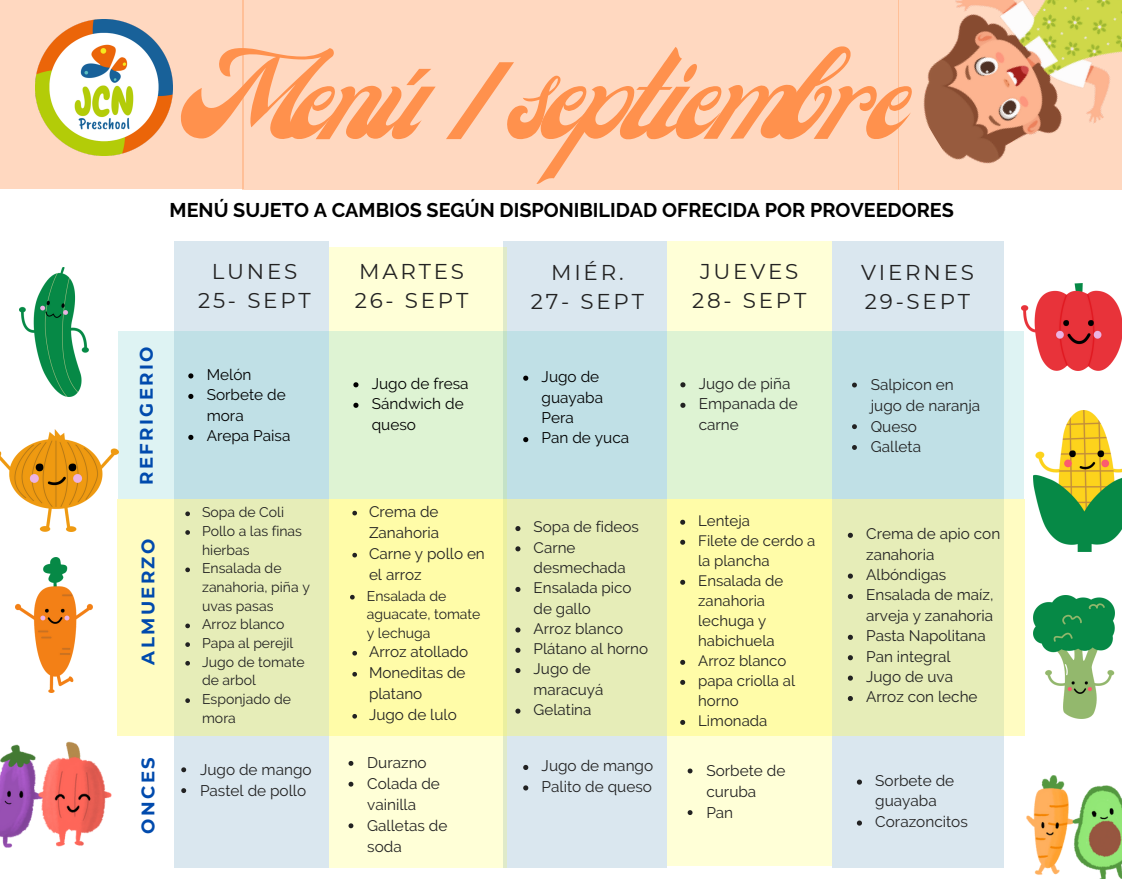
<style>
.page{position:relative;width:1122px;height:879px;background:#fff}
.page>*{position:absolute;margin:0;border:0;box-sizing:border-box;transform-origin:0 0}
.t1{font:100.4px "Carlsonscript";letter-spacing:-.085em;color:#ff914d}
.t2{font:21.4px "Montserrat";letter-spacing:.13em;color:#222}
.t3{font:700 19.8px "Raleway";color:#000}
.t4{font:700 18.2px "Montserrat";letter-spacing:.13em;color:#004aad}
.t5{font:15.4px/20.8px "Raleway";color:#222}
.t6{font:15.4px/20.4px "Raleway";color:#000}
.t7{font:15.2px/20.2px "Raleway";color:#222}
.t8{font:15px/20px "Raleway";color:#222}
.t9{font:14px/18.6px "Raleway";color:#222}
</style>
<div class="page">
<div style="left:243px;top:0;width:656px;height:190px;background:#ffd8c0"></div>
<div style="left:0;top:0;width:243px;height:189px;background:#ffd8c0"></div>
<div style="left:832px;top:241px;width:171px;height:626px;background:#dae7ef"></div>
<div style="left:668px;top:241px;width:163px;height:625px;background:#ffffd7"></div>
<div style="left:503px;top:242px;width:164px;height:626px;background:#dae7ef"></div>
<div style="left:329px;top:248px;width:177px;height:620px;background:#ffffd7"></div>
<div style="left:174px;top:242px;width:155px;height:626px;background:#dae7ef"></div>
<svg style="left:118px;top:332px;width:905px;height:166px;fill:#c0e0e6"></svg>
<svg style="left:118px;top:500px;width:906px;height:235px;fill:#e6edb8"></svg>
<img style="left:0;top:741px;width:112px;height:106px">
<img style="left:1026px;top:776px;width:96px;height:103px">
<img style="left:16px;top:558px;width:76px;height:135px">
<img style="left:1034px;top:595px;width:81px;height:123px">
<img style="left:0;top:429px;width:118px;height:102px">
<img style="left:1034px;top:410px;width:88px;height:142px">
<img style="left:20px;top:268px;width:69px;height:129px">
<img style="left:1022px;top:284px;width:100px;height:87px">
<img style="left:898px;top:0;width:224px;height:190px">
<img style="left:36px;top:19px;width:136px;height:137px">
<svg style="left:515px;top:526px;width:5px;height:5px"></svg>
<svg style="left:515px;top:546px;width:5px;height:5px"></svg>
<svg style="left:515px;top:587px;width:5px;height:5px"></svg>
<svg style="left:515px;top:627px;width:5px;height:6px"></svg>
<svg style="left:515px;top:648px;width:5px;height:5px"></svg>
<svg style="left:515px;top:668px;width:5px;height:5px"></svg>
<svg style="left:515px;top:709px;width:5px;height:5px"></svg>
<svg style="left:852px;top:383px;width:5px;height:4px"></svg>
<svg style="left:852px;top:424px;width:5px;height:5px"></svg>
<svg style="left:852px;top:445px;width:5px;height:5px"></svg>
<svg style="left:848px;top:533px;width:5px;height:5px"></svg>
<svg style="left:848px;top:574px;width:5px;height:5px"></svg>
<svg style="left:848px;top:594px;width:5px;height:5px"></svg>
<svg style="left:848px;top:635px;width:5px;height:5px"></svg>
<svg style="left:848px;top:655px;width:5px;height:5px"></svg>
<svg style="left:848px;top:676px;width:5px;height:5px"></svg>
<svg style="left:848px;top:696px;width:5px;height:5px"></svg>
<svg style="left:523px;top:765px;width:5px;height:5px"></svg>
<svg style="left:523px;top:785px;width:5px;height:6px"></svg>
<svg style="left:857px;top:780px;width:5px;height:5px"></svg>
<svg style="left:857px;top:821px;width:5px;height:5px"></svg>
<svg style="left:352px;top:511px;width:5px;height:4px"></svg>
<svg style="left:352px;top:553px;width:5px;height:4px"></svg>
<svg style="left:350px;top:595px;width:5px;height:5px"></svg>
<svg style="left:352px;top:651px;width:5px;height:5px"></svg>
<svg style="left:352px;top:672px;width:5px;height:5px"></svg>
<svg style="left:352px;top:714px;width:5px;height:5px"></svg>
<svg style="left:349px;top:761px;width:4px;height:5px"></svg>
<svg style="left:349px;top:782px;width:4px;height:5px"></svg>
<svg style="left:349px;top:823px;width:4px;height:5px"></svg>
<svg style="left:680px;top:382px;width:5px;height:5px"></svg>
<svg style="left:680px;top:403px;width:5px;height:5px"></svg>
<svg style="left:680px;top:520px;width:5px;height:5px"></svg>
<svg style="left:680px;top:540px;width:5px;height:5px"></svg>
<svg style="left:680px;top:580px;width:5px;height:5px"></svg>
<svg style="left:680px;top:660px;width:5px;height:5px"></svg>
<svg style="left:680px;top:680px;width:5px;height:5px"></svg>
<svg style="left:680px;top:720px;width:5px;height:5px"></svg>
<svg style="left:688px;top:769px;width:5px;height:4px"></svg>
<svg style="left:688px;top:810px;width:5px;height:5px"></svg>
<svg style="left:353px;top:382px;width:6px;height:5px"></svg>
<svg style="left:353px;top:403px;width:6px;height:5px"></svg>
<svg style="left:523px;top:376px;width:5px;height:5px"></svg>
<svg style="left:523px;top:437px;width:5px;height:5px"></svg>
<svg style="left:185px;top:511px;width:5px;height:5px"></svg>
<svg style="left:185px;top:530px;width:5px;height:5px"></svg>
<svg style="left:185px;top:568px;width:5px;height:4px"></svg>
<svg style="left:185px;top:624px;width:5px;height:4px"></svg>
<svg style="left:185px;top:642px;width:5px;height:5px"></svg>
<svg style="left:185px;top:661px;width:5px;height:5px"></svg>
<svg style="left:185px;top:698px;width:5px;height:5px"></svg>
<svg style="left:181px;top:767px;width:5px;height:5px"></svg>
<svg style="left:181px;top:788px;width:5px;height:5px"></svg>
<svg style="left:188px;top:373px;width:5px;height:6px"></svg>
<svg style="left:188px;top:394px;width:5px;height:5px"></svg>
<svg style="left:188px;top:435px;width:5px;height:5px"></svg>
<p class="t1" style="left:177px;top:44px;width:736px">Menú / septiembre</p>
<p class="t3" style="left:170px;top:198px;width:786px">MENÚ SUJETO A CAMBIOS SEGÚN DISPONIBILIDAD OFRECIDA POR PROVEEDORES</p>
<p class="t4" style="left:135px;top:485px;width:140px;rotate:-90deg">REFRIGERIO</p>
<p class="t4" style="left:137px;top:665px;width:127px;rotate:-90deg">ALMUERZO</p>
<p class="t4" style="left:137px;top:834px;width:78px;rotate:-90deg">ONCES</p>
<p class="t2" style="left:212px;top:259px;width:87px">LUNES</p>
<p class="t2" style="left:198px;top:287px;width:114px">25- SEPT</p>
<p class="t6" style="left:207px;top:364px;width:46px">Melón</p>
<p class="t6" style="left:207px;top:385px;width:81px">Sorbete de mora</p>
<p class="t6" style="left:207px;top:426px;width:85px">Arepa Paisa</p>
<p class="t9" style="left:202px;top:503px;width:84px">Sopa de Coli</p>
<p class="t9" style="left:202px;top:522px;width:101px">Pollo a las finas hierbas</p>
<p class="t9" style="left:202px;top:559px;width:109px">Ensalada de zanahoria, piña y uvas pasas</p>
<p class="t9" style="left:202px;top:615px;width:84px">Arroz blanco</p>
<p class="t9" style="left:202px;top:634px;width:93px">Papa al perejil</p>
<p class="t9" style="left:202px;top:653px;width:104px">Jugo de tomate de arbol</p>
<p class="t9" style="left:202px;top:690px;width:90px">Esponjado de mora</p>
<p class="t5" style="left:200px;top:759px;width:113px">Jugo de mango</p>
<p class="t5" style="left:200px;top:780px;width:108px">Pastel de pollo</p>
<p class="t2" style="left:359px;top:259px;width:107px">MARTES</p>
<p class="t2" style="left:355px;top:287px;width:115px">26- SEPT</p>
<p class="t6" style="left:372px;top:373px;width:98px">Jugo de fresa</p>
<p class="t6" style="left:372px;top:394px;width:93px">Sándwich de queso</p>
<p class="t7" style="left:369px;top:501px;width:72px;line-height:21px">Crema de<br>Zanahoria</p>
<p class="t7" style="left:369px;top:543px;width:117px;line-height:21px">Carne y pollo en el arroz</p>
<p class="t9" style="left:367px;top:586px;width:115px">Ensalada de aguacate, tomate y lechuga</p>
<p class="t7" style="left:369px;top:641px;width:101px">Arroz atollado</p>
<p class="t7" style="left:369px;top:662px;width:98px;line-height:21px">Moneditas de platano</p>
<p class="t7" style="left:369px;top:704px;width:89px">Jugo de lulo</p>
<p class="t5" style="left:367px;top:752px;width:61px">Durazno</p>
<p class="t5" style="left:367px;top:773px;width:74px">Colada de vainilla</p>
<p class="t5" style="left:367px;top:815px;width:82px">Galletas de soda</p>
<p class="t2" style="left:551px;top:260px;width:74px">MIÉR.</p>
<p class="t2" style="left:531px;top:288px;width:115px">27- SEPT</p>
<p class="t6" style="left:542px;top:366px;width:63px">Jugo de guayaba<br>Pera</p>
<p class="t6" style="left:542px;top:428px;width:89px">Pan de yuca</p>
<p class="t2" style="left:700px;top:259px;width:100px">JUEVES</p>
<p class="t2" style="left:692px;top:287px;width:116px">28- SEPT</p>
<p class="t5" style="left:699px;top:373px;width:93px">Jugo de piña</p>
<p class="t5" style="left:699px;top:394px;width:101px">Empanada de carne</p>
<p class="t2" style="left:861px;top:260px;width:114px">VIERNES</p>
<p class="t2" style="left:865px;top:288px;width:107px">29-SEPT</p>
<p class="t5" style="left:871px;top:374px;width:111px">Salpicon en jugo de naranja</p>
<p class="t5" style="left:871px;top:416px;width:48px">Queso</p>
<p class="t5" style="left:871px;top:437px;width:52px">Galleta</p>
<p class="t8" style="left:698px;top:511px;width:53px">Lenteja</p>
<p class="t8" style="left:698px;top:531px;width:119px">Filete de cerdo a la plancha</p>
<p class="t8" style="left:698px;top:571px;width:87px">Ensalada de zanahoria lechuga y habichuela</p>
<p class="t8" style="left:698px;top:651px;width:90px">Arroz blanco</p>
<p class="t8" style="left:698px;top:671px;width:98px">papa criolla al horno</p>
<p class="t8" style="left:698px;top:711px;width:71px">Limonada</p>
<p class="t5" style="left:706px;top:760px;width:80px">Sorbete de curuba</p>
<p class="t5" style="left:706px;top:802px;width:28px">Pan</p>
<p class="t7" style="left:534px;top:517px;width:107px">Sopa de fideos</p>
<p class="t7" style="left:534px;top:537px;width:93px">Carne desmechada</p>
<p class="t7" style="left:534px;top:578px;width:100px">Ensalada pico de gallo</p>
<p class="t7" style="left:534px;top:618px;width:91px">Arroz blanco</p>
<p class="t7" style="left:534px;top:639px;width:116px">Plátano al horno</p>
<p class="t7" style="left:534px;top:659px;width:71px">Jugo de maracuyá</p>
<p class="t7" style="left:534px;top:699px;width:59px">Gelatina</p>
<p class="t5" style="left:866px;top:524px;width:136px">Crema de apio con zanahoria</p>
<p class="t5" style="left:866px;top:564px;width:82px">Albóndigas</p>
<p class="t5" style="left:866px;top:585px;width:129px">Ensalada de maíz, arveja y zanahoria</p>
<p class="t5" style="left:866px;top:625px;width:121px">Pasta Napolitana</p>
<p class="t5" style="left:866px;top:646px;width:86px">Pan integral</p>
<p class="t5" style="left:866px;top:666px;width:88px">Jugo de uva</p>
<p class="t5" style="left:866px;top:687px;width:113px">Arroz con leche</p>
<p class="t5" style="left:542px;top:755px;width:113px">Jugo de mango</p>
<p class="t5" style="left:542px;top:776px;width:112px">Palito de queso</p>
<p class="t5" style="left:875px;top:770px;width:81px">Sorbete de guayaba</p>
<p class="t5" style="left:875px;top:811px;width:94px">Corazoncitos</p>
</div>
